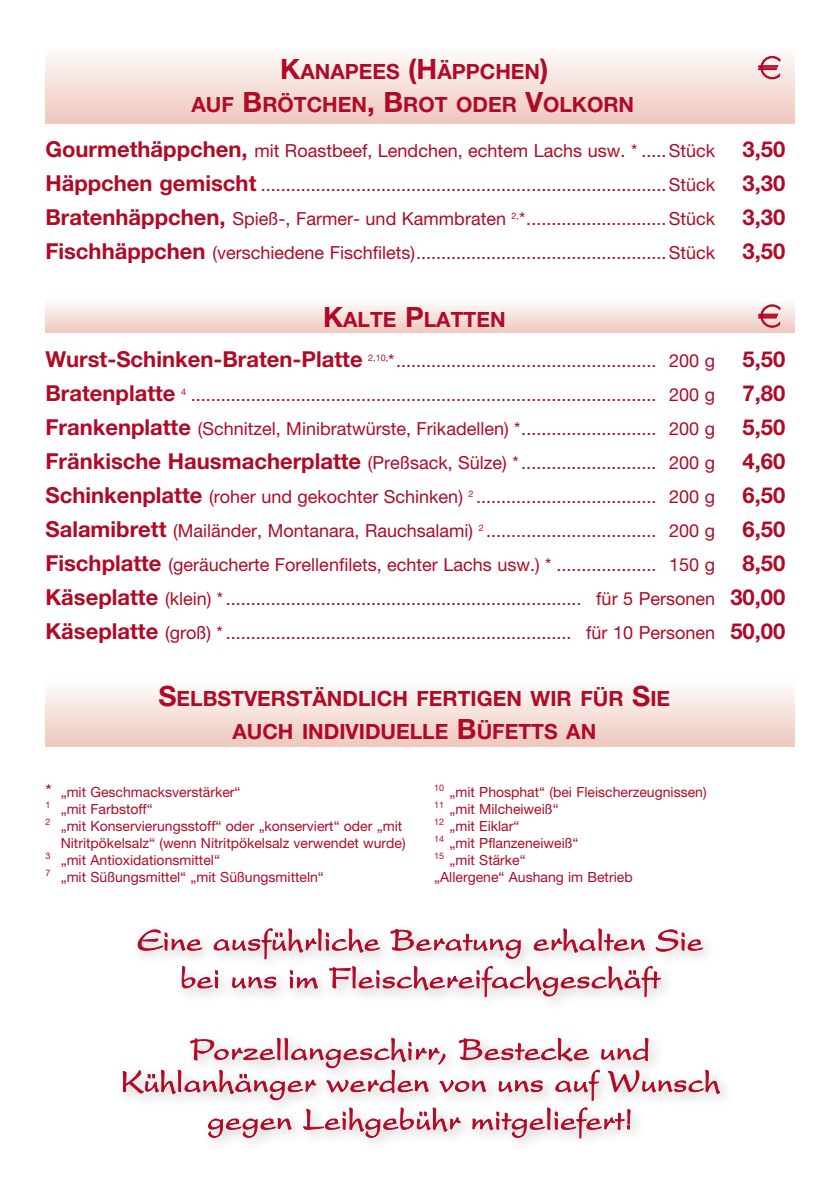
<style>
.page{position:relative;width:840px;height:1191px;background:#fff}
.page>*{position:absolute;margin:0;border:0;box-sizing:border-box;transform-origin:0 0}
.t1{font:700 22px "Helvetica Neue LT Pro";color:#b00a27}
.t2{font:700 21px/33.6px "Helvetica Neue LT Pro";color:#b00a27;text-align:center}
.t3{font:18px/34px "Helvetica Neue LT Pro";color:#b00a27;text-align:justify}
.t4{font:14px/17px "Helvetica Neue LT Pro";color:#b00a27}
.s1{font-size:28px}
.s2{font-weight:700;font-size:22px}
.s3{font-size:18px}
</style>
<div class="page">
<div style="left:45px;top:45px;width:749px;height:78px;background:linear-gradient(to bottom,#fefefe,#eec8bd)"></div>
<svg style="left:757px;top:56px;width:23px;height:23px"></svg>
<div style="left:45px;top:299px;width:749px;height:34px;background:linear-gradient(to bottom,#fefefd,#efc9bf)"></div>
<svg style="left:757px;top:304px;width:23px;height:24px"></svg>
<div style="left:45px;top:678px;width:749px;height:68px;background:linear-gradient(to bottom,#fefffe,#eec8be)"></div>
<svg style="left:208px;top:1115px;width:422px;height:23px"></svg>
<svg style="left:122px;top:1037px;width:597px;height:64px"></svg>
<svg style="left:181px;top:974px;width:479px;height:23px"></svg>
<svg style="left:137px;top:928px;width:565px;height:31px"></svg>
<p class="t2" style="left:191px;top:54px;width:444px"><span class="s1">K</span>ANAPEES <span class="s1">(H</span>ÄPPCHEN<span class="s1">)<br></span>AUF <span class="s1">B</span>RÖTCHEN<span class="s1">, B</span>ROT ODER <span class="s1">V</span>OLKORN</p>
<p class="t3" style="left:45px;top:133px;width:741px"><span class="s2">Gourmethäppchen,</span> mit Roastbeef, Lendchen, echtem Lachs usw. * .....Stück <span class="s2">3,50<br>Häppchen gemischt</span> .................................................................................Stück <span class="s2">3,30<br>Bratenhäppchen,</span> Spieß-, Farmer- und Kammbraten <sup>2,</sup>*............................Stück <span class="s2">3,30<br>Fischhäppchen</span> (verschiedene Fischfilets)..................................................Stück <span class="s2">3,50</span></p>
<p class="t2" style="left:323px;top:302px;width:184px"><span class="s1">K</span>ALTE <span class="s1">P</span>LATTEN</p>
<p class="t1" style="left:45px;top:345px;width:318px">Wurst-Schinken-Braten-Platte</p>
<p class="t3" style="left:368px;top:343px;width:418px"><sup>2,10,</sup>*.................................................... 200 g <span class="s2">5,50</span></p>
<p class="t1" style="left:45px;top:379px;width:131px">Bratenplatte</p>
<p class="t3" style="left:45px;top:377px;width:741px;text-indent:135px"><sup>4</sup> ............................................................................................. 200 g <span class="s2">7,80<br>Frankenplatte</span> (Schnitzel, Minibratwürste, Frikadellen) *........................... 200 g <span class="s2">5,50<br>Fränkische Hausmacherplatte</span> (Preßsack, Sülze) *........................... 200 g <span class="s2">4,60<br>Schinkenplatte</span> (roher und gekochter Schinken) <sup>2</sup> .................................... 200 g <span class="s2">6,50<br>Salamibrett</span> (Mailänder, Montanara, Rauchsalami) <sup>2</sup> .................................. 200 g <span class="s2">6,50<br>Fischplatte</span> (geräucherte Forellenfilets, echter Lachs usw.) * .................... 150 g <span class="s2">8,50<br>Käseplatte</span> (klein) *....................................................................... für 5 Personen <span class="s2">30,00<br>Käseplatte</span> (groß) *..................................................................... für 10 Personen <span class="s2">50,00</span></p>
<p class="t2" style="left:158px;top:681px;width:513px"><span class="s1">S</span>ELBSTVERSTÄNDLICH FERTIGEN WIR FÜR <span class="s1">S</span>IE<br>AUCH INDIVIDUELLE <span class="s1">B</span>ÜFETTS AN</p>
<p class="t4" style="left:45px;top:783px;width:196px"><span class="s3">*</span> „mit Geschmacksverstärker“</p>
<p class="t4" style="left:45px;top:800px;width:109px"><sup>1</sup> „mit Farbstoff“</p>
<p class="t4" style="left:45px;top:817px;width:358px"><sup>2</sup> „mit Konservierungsstoff“ oder „konserviert“ oder „mit</p>
<p class="t4" style="left:61px;top:834px;width:346px">Nitritpökelsalz“ (wenn Nitritpökelsalz verwendet wurde)</p>
<p class="t4" style="left:45px;top:851px;width:176px"><sup>3</sup> „mit Antioxidationsmittel“</p>
<p class="t4" style="left:45px;top:868px;width:280px"><sup>7</sup> „mit Süßungsmittel“ „mit Süßungsmitteln“</p>
<p class="t4" style="left:434px;top:783px;width:274px"><sup>10</sup> „mit Phosphat“ (bei Fleischerzeugnissen)<br><sup>11</sup> „mit Milcheiweiß“<br><sup>12</sup> „mit Eiklar“<br><sup>14</sup> „mit Pflanzeneiweiß“<br><sup>15</sup> „mit Stärke“<br>„Allergene“ Aushang im Betrieb</p>
</div>
